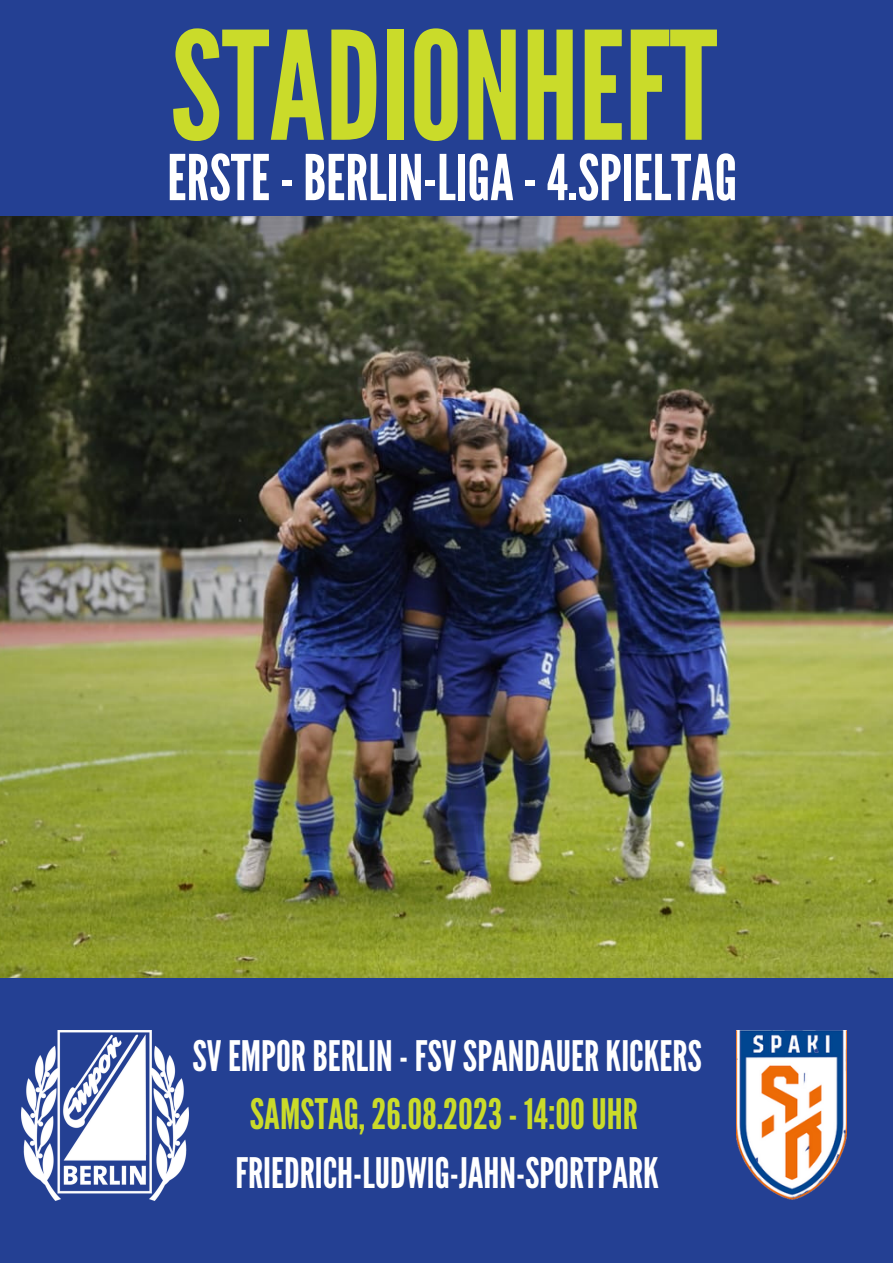
<style>
.page{position:relative;width:893px;height:1264px;background:#fff}
.page>*{position:absolute;margin:0;border:0;box-sizing:border-box;transform-origin:0 0}
.t1{font:149.85px "League Gothic";color:#cadb2a}
.t2{font:63px "League Gothic";color:#fff}
.t3{font:42px "League Gothic";color:#fff}
.t4{font:42px "League Gothic";color:#cadb2a}
</style>
<div class="page">
<img style="left:0;top:216px;width:892px;height:762px">
<div style="left:0;top:0;width:892px;height:216px;background:#244093"></div>
<div style="left:0;top:978px;width:892px;height:284px;background:#244093"></div>
<img style="left:21px;top:1030px;width:168px;height:170px">
<img style="left:736px;top:1030px;width:110px;height:169px">
<p class="t1" style="left:170px;top:0;width:548px">STADIONHEFT</p>
<p class="t2" style="left:167px;top:141px;width:571px">ERSTE -BERLIN-LIGA-4.SPIELTAG</p>
<p class="t3" style="left:192px;top:1031px;width:511px">SVEMPORBERLIN- FSVSPANDAUERKICKERS</p>
<p class="t4" style="left:250px;top:1089px;width:389px">SAMSTAG,26.08.2023- 14:00UHR</p>
<p class="t3" style="left:235px;top:1148px;width:425px">FRIEDRICH-LUDWIG-JAHN-SPORTPARK</p>
</div>
